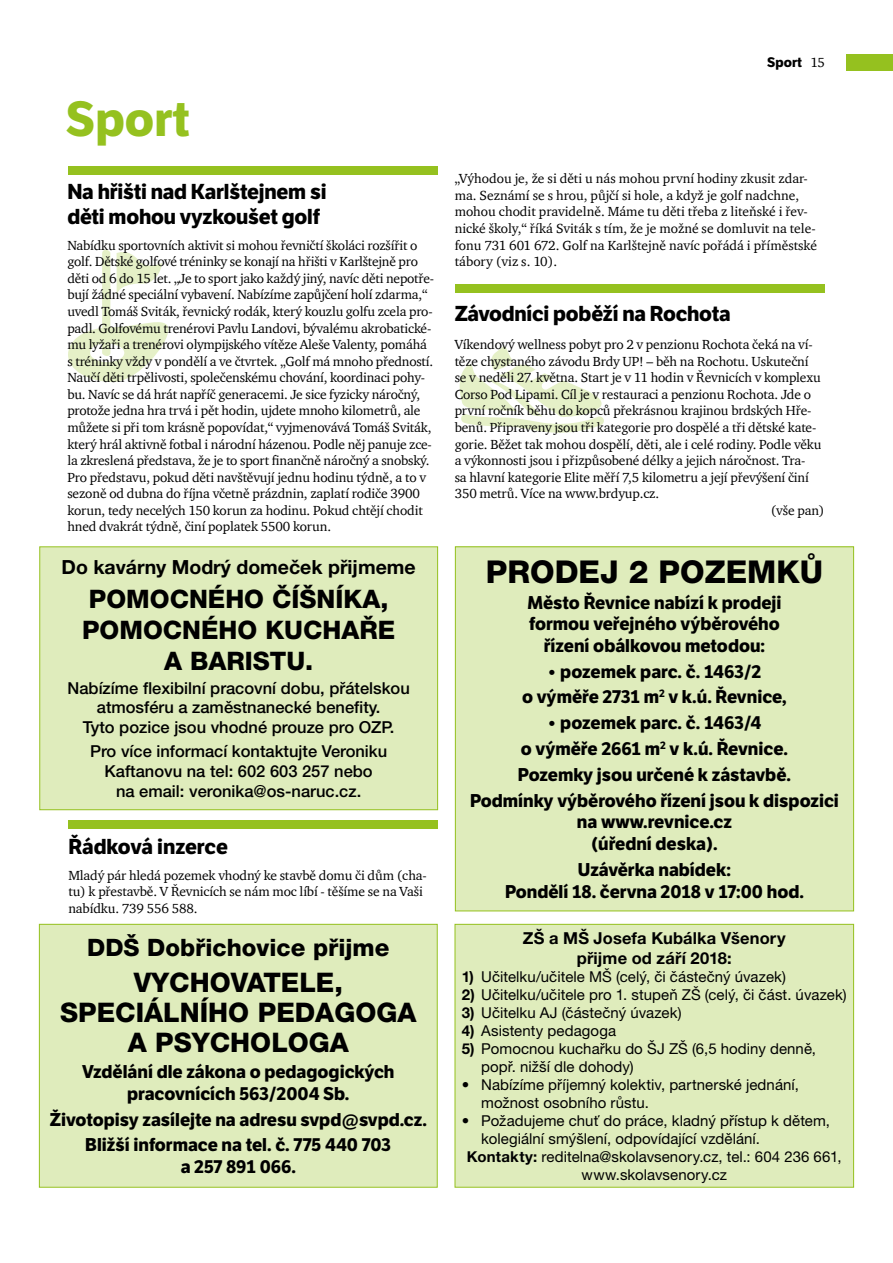
<style>
.page{position:relative;width:893px;height:1263px;background:#fff}
.page>*{position:absolute;margin:0;border:0;box-sizing:border-box;transform-origin:0 0}
.t1{font:700 48px "LFT Etica";color:#95c11f}
.t2{font:800 31.5px "Helvetica Neue LT Pro";color:#000}
.t3{font:800 27px/30px "Helvetica Neue LT Pro";color:#000;text-align:center}
.t4{font:800 25.5px/30.6px "Helvetica Neue LT Pro";color:#000;text-align:center}
.t5{font:800 24px "Helvetica Neue LT Pro";color:#000}
.t6{font:700 21px/25.2px "LFT Etica";letter-spacing:-.01em;color:#000}
.t7{font:700 19.5px "Helvetica Neue LT Pro";color:#000}
.t8{font:700 18px/21.6px "LFT Etica";color:#000;text-align:center}
.t9{font:500 16.5px/19.8px "Helvetica Neue LT Pro";color:#000;text-align:center}
.t10{font:700 16.5px/19.8px "Helvetica Neue LT Pro";letter-spacing:.01em;color:#000;text-align:center}
.t11{font:15px/18px "Helvetica Neue LT Pro";letter-spacing:.005em;color:#000}
.t12{font:13.5px/16.6px "ITC Charter Com";letter-spacing:-.01em;color:#000}
.t13{font:700 13.5px "LFT Etica";color:#000}
.s1{font-family:"ITC Charter Com";font-weight:400}
.s2{font-weight:700}
</style>
<div class="page">
<svg style="left:459px;top:346px;width:145px;height:87px"></svg>
<svg style="left:68px;top:249px;width:100px;height:133px"></svg>
<div style="left:455px;top:284px;width:370px;height:8px;background:#95c11f"></div>
<div style="left:455px;top:924px;width:399px;height:263px;background:#dfecbc"></div>
<div style="left:455px;top:924px;width:399px;height:263px;border:1px solid #95c11f"></div>
<div style="left:68px;top:820px;width:370px;height:8px;background:#95c11f"></div>
<div style="left:39px;top:924px;width:398px;height:263px;background:#dfecbc"></div>
<div style="left:39px;top:924px;width:399px;height:263px;border:1px solid #95c11f"></div>
<div style="left:40px;top:547px;width:398px;height:263px;background:#dfecbc"></div>
<div style="left:39px;top:546px;width:399px;height:264px;border:1px solid #95c11f"></div>
<div style="left:455px;top:547px;width:399px;height:364px;background:#dfecbc"></div>
<div style="left:455px;top:546px;width:399px;height:365px;border:1px solid #95c11f"></div>
<div style="left:68px;top:167px;width:370px;height:8px;background:#95c11f"></div>
<div style="left:847px;top:54px;width:46px;height:17px;background:#95c11f"></div>
<h1 class="t1" style="left:66px;top:90px;width:125px">Sport</h1>
<h3 class="t6" style="left:67px;top:179px;width:261px">Na hřišti nad Karlštejnem si děti mohou vyzkoušet golf</h3>
<p class="t12" style="left:67px;top:236px;width:368px">Nabídku sportovních aktivit si mohou řevničtí školáci rozšířit o golf. Dětské golfové tréninky se konají na hřišti v Karlštejně pro děti od 6 do 15 let. „Je to sport jako každý jiný, navíc děti nepotře&shy;bují žádné speciální vybavení. Nabízíme zapůjčení holí zdarma,“ uvedl Tomáš Sviták, řevnický rodák, který kouzlu golfu zcela pro&shy;padl. Golfovému trenérovi Pavlu Landovi, bývalému akrobatické&shy;mu lyžaři a trenérovi olympijského vítěze Aleše Valenty, pomáhá s tréninky vždy v pondělí a ve čtvrtek. „Golf má mnoho předností.<br>Naučí děti trpělivosti, společenskému chování, koordinaci pohy&shy;bu. Navíc se dá hrát napříč generacemi. Je sice fyzicky náročný, protože jedna hra trvá i pět hodin, ujdete mnoho kilometrů, ale můžete si při tom krásně popovídat,“ vyjmenovává Tomáš Sviták, který hrál aktivně fotbal i národní házenou. Podle něj panuje zce&shy;la zkreslená představa, že je to sport finančně náročný a snobský.<br>Pro představu, pokud děti navštěvují jednu hodinu týdně, a to v sezoně od dubna do října včetně prázdnin, zaplatí rodiče 3900 korun, tedy necelých 150 korun za hodinu. Pokud chtějí chodit hned dvakrát týdně, činí poplatek 5500 korun.</p>
<h3 class="t7" style="left:62px;top:554px;width:356px">Do kavárny Modrý domeček přijmeme</h3>
<h3 class="t4" style="left:82px;top:584px;width:315px">POMOCNÉHO ČÍŠNÍKA,<br>POMOCNÉHO KUCHAŘE<br>A BARISTU.</h3>
<p class="t9" style="left:67px;top:678px;width:344px">Nabízíme flexibilní pracovní dobu, přátelskou atmosféru a zaměstnanecké benefity.<br>Tyto pozice jsou vhodné prouze pro OZP.</p>
<p class="t9" style="left:90px;top:741px;width:299px">Pro více informací kontaktujte Veroniku<br>Kaftanovu na tel: 602 603 257 nebo<br>na email: veronika@os-naruc.cz.</p>
<h3 class="t6" style="left:68px;top:834px;width:161px">Řádková inzerce</h3>
<p class="t12" style="left:68px;top:867px;width:360px">Mladý pár hledá pozemek vhodný ke stavbě domu či dům (cha&shy;tu) k přestavbě. V Řevnicích se nám moc líbí - těšíme se na Vaši nabídku. 739 556 588.</p>
<h3 class="t5" style="left:87px;top:933px;width:304px">DDŠ DOBŘICHOVICE PŘIJME</h3>
<h3 class="t3" style="left:60px;top:967px;width:358px">VYCHOVATELE,<br>SPECIÁLNÍHO PEDAGOGA<br>A PSYCHOLOGA</h3>
<h3 class="t8" style="left:82px;top:1061px;width:314px">Vzdělání dle zákona o pedagogických pracovnících 563/2004 Sb.</h3>
<h3 class="t8" style="left:50px;top:1106px;width:379px;line-height:25.8px">Životopisy zasílejte na adresu svpd@svpd.cz.<br>Bližší informace na tel. č. 775 440 703</h3>
<h3 class="t8" style="left:181px;top:1156px;width:117px">a 257 891 066.</h3>
<p class="t13" style="left:767px;top:54px;width:59px">Sport <span class="s1">15</span></p>
<p class="t12" style="left:455px;top:170px;width:364px">„Výhodou je, že si děti u nás mohou první hodiny zkusit zdar&shy;ma. Seznámí se s hrou, půjčí si hole, a když je golf nadchne, mohou chodit pravidelně. Máme tu děti třeba z liteňské i řev&shy;nické školy,“ říká Sviták s tím, že je možné se domluvit na tele&shy;fonu 731 601 672. Golf na Karlštejně navíc pořádá i příměstské tábory (viz s. 10).</p>
<h3 class="t6" style="left:455px;top:301px;width:278px">Závodníci poběží na Rochota</h3>
<p class="t12" style="left:455px;top:336px;width:360px">Víkendový wellness pobyt pro 2 v penzionu Rochota čeká na ví-</p>
<p class="t12" style="left:455px;top:353px;width:355px">těze chystaného závodu Brdy UP! – běh na Rochotu. Uskuteční</p>
<p class="t12" style="left:455px;top:369px;width:368px">se v neděli 27. května. Start je v 11 hodin v Řevnicích v komplexu</p>
<p class="t12" style="left:455px;top:386px;width:358px">Corso Pod Lipami. Cíl je v restauraci a penzionu Rochota. Jde o</p>
<p class="t12" style="left:455px;top:402px;width:358px">první ročník běhu do kopců překrásnou krajinou brdských Hře-</p>
<p class="t12" style="left:455px;top:419px;width:363px">benů. Připraveny jsou tři kategorie pro dospělé a tři dětské kate-</p>
<p class="t12" style="left:455px;top:435px;width:368px">gorie. Běžet tak mohou dospělí, děti, ale i celé rodiny. Podle věku</p>
<p class="t12" style="left:455px;top:452px;width:352px">a výkonnosti jsou i přizpůsobené délky a jejich náročnost. Tra-</p>
<p class="t12" style="left:455px;top:469px;width:356px">sa hlavní kategorie Elite měří 7,5 kilometru a její převýšení činí</p>
<p class="t12" style="left:455px;top:485px;width:206px">350 metrů. Více na www.brdyup.cz.</p>
<p class="t12" style="left:771px;top:502px;width:55px">(vše pan)</p>
<h2 class="t2" style="left:486px;top:553px;width:23px">PRO</h2>
<h2 class="t2" style="left:555px;top:553px;width:197px">DEJ 2 POZEMK</h2>
<h2 class="t2" style="left:800px;top:553px;width:25px">Ů</h2>
<h3 class="t8" style="left:527px;top:592px;width:256px">Město Řevnice nabízí k prodeji formou veřejného výběrového řízení obálkovou metodou:</h3>
<h3 class="t8" style="left:522px;top:658px;width:266px;line-height:25.8px">• pozemek parc. č. 1463/2<br>o výměře 2731 m<sup>2</sup> v k.ú. Řevnice,</h3>
<h3 class="t8" style="left:470px;top:710px;width:370px;line-height:25.8px">• pozemek parc. č. 1463/4<br>o výměře 2661 m<sup>2</sup> v k.ú. Řevnice.<br>Pozemky jsou určené k zástavbě.<br>Podmínky výběrového řízení jsou k dispozici</h3>
<h3 class="t8" style="left:577px;top:811px;width:157px">na www.revnice.cz (úřední deska).</h3>
<h3 class="t8" style="left:505px;top:859px;width:300px">Uzávěrka nabídek:<br>Pondělí 18. června 2018 v 17:00 hod.</h3>
<p class="t10" style="left:523px;top:927px;width:264px">ZŠ a MŠ Josefa Kubálka Všenory přijme od září 2018:</p>
<p class="t11" style="left:462px;top:967px;width:326px"><span class="s2">1)</span> Učitelku/učitele MŠ (celý, či částečný úvazek)</p>
<p class="t11" style="left:462px;top:985px;width:387px"><span class="s2">2)</span> Učitelku/učitele pro 1. stupeň ZŠ (celý, či část. úvazek)</p>
<p class="t11" style="left:462px;top:1003px;width:221px"><span class="s2">3)</span> Učitelku AJ (částečný úvazek)</p>
<p class="t11" style="left:462px;top:1021px;width:156px"><span class="s2">4)</span> Asistenty pedagoga</p>
<p class="t11" style="left:481px;top:1039px;width:336px;text-indent:-20px"><span class="s2">5)</span> Pomocnou kuchařku do ŠJ ZŠ (6,5 hodiny denně, popř. nižší dle dohody)</p>
<p class="t11" style="left:481px;top:1075px;width:319px;text-indent:-20px">• Nabízíme příjemný kolektiv, partnerské jednání, možnost osobního růstu.</p>
<p class="t11" style="left:462px;top:1111px;width:370px">• Požadujeme chuť do práce, kladný přístup k dětem,</p>
<p class="t11" style="left:481px;top:1129px;width:280px">kolegiální smýšlení, odpovídající vzdělání.</p>
<p class="t11" style="left:467px;top:1147px;width:376px"><span class="s2">Kontakty:</span> reditelna@skolavsenory.cz, tel.: 604 236 661,</p>
<p class="t11" style="left:582px;top:1165px;width:147px">www.skolavsenory.cz</p>
</div>
